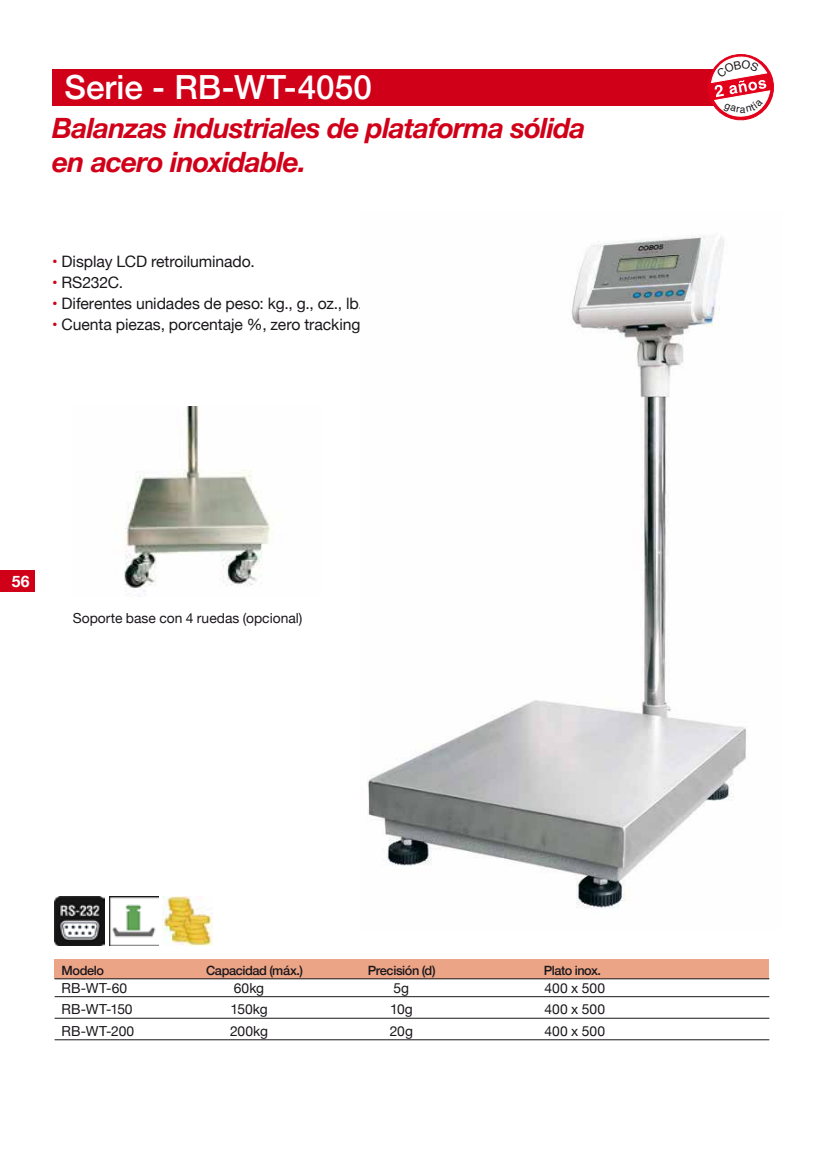
<style>
.page{position:relative;width:819px;height:1161px;background:#fff}
.page>*{position:absolute;margin:0;border:0;box-sizing:border-box;transform-origin:0 0}
.t1{font:500 33.25px "Helvetica Neue";color:#fff}
.t2{font:italic 700 28px/33.6px "Helvetica Neue";letter-spacing:-.03em;color:#d10019}
.t3{font:15.75px "Helvetica Neue";letter-spacing:-.005em;color:#1a171b}
.t4{font:700 15.75px "Helvetica Neue";color:#fff}
.t5{font:13.83px "Helvetica Neue";color:#1a171b}
.t6{font:500 12.78px "Helvetica Neue";letter-spacing:-.03em;color:#1a171b}
.t7{font:10.15px "Helvetica";color:#1a171b}
.s1{font-weight:700;color:#d10019}
</style>
<div class="page">
<div style="left:52px;top:69px;width:715px;height:36px;background:#d10019"></div>
<div style="left:0;top:570px;width:35px;height:22px;background:#d10019"></div>
<img style="left:55px;top:896px;width:49px;height:50px">
<img style="left:109px;top:896px;width:50px;height:50px">
<img style="left:163px;top:896px;width:49px;height:50px">
<div style="left:55px;top:959px;width:714px;height:20px;background:#eca487"></div>
<hr style="left:55px;top:978px;width:714px;height:1px;background:#1a171b">
<hr style="left:55px;top:996px;width:714px;height:1px;background:#1a171b">
<hr style="left:55px;top:1018px;width:714px;height:1px;background:#1a171b">
<hr style="left:55px;top:1039px;width:714px;height:1px;background:#1a171b">
<img style="left:124px;top:407px;width:149px;height:188px">
<img style="left:367px;top:235px;width:379px;height:674px">
<svg style="left:707px;top:54px;width:66px;height:66px"></svg>
<h1 class="t1" style="left:64px;top:60px;width:309px">Serie - RB-WT-4050</h1>
<h2 class="t2" style="left:52px;top:112px;width:535px">Balanzas industriales de plataforma sólida en acero inoxidable.</h2>
<p class="t3" style="left:52px;top:250px;width:204px"><span class="s1">•</span> Display LCD retroiluminado.</p>
<p class="t3" style="left:52px;top:271px;width:73px"><span class="s1">•</span> RS232C.</p>
<p class="t3" style="left:52px;top:292px;width:312px"><span class="s1">•</span> Diferentes unidades de peso: kg., g., oz., lb.</p>
<p class="t3" style="left:52px;top:313px;width:314px"><span class="s1">•</span> Cuenta piezas, porcentaje %, zero tracking.</p>
<p class="t4" style="left:12px;top:569px;width:19px">56</p>
<p class="t5" style="left:73px;top:608px;width:231px">Soporte base con 4 ruedas (opcional)</p>
<p class="t7" style="left:739px;top:101px;width:7px">a</p>
<p class="t6" style="left:62px;top:960px;width:44px">Modelo</p>
<p class="t6" style="left:206px;top:960px;width:98px">Capacidad (máx.)</p>
<p class="t6" style="left:367px;top:960px;width:69px">Precisión (d)</p>
<p class="t6" style="left:543px;top:960px;width:59px">Plato inox.</p>
<p class="t5" style="left:62px;top:978px;width:67px">RB-WT-60</p>
<p class="t5" style="left:234px;top:978px;width:32px">60kg</p>
<p class="t5" style="left:393px;top:978px;width:17px">5g</p>
<p class="t5" style="left:544px;top:978px;width:62px">400 x 500</p>
<p class="t5" style="left:62px;top:999px;width:73px">RB-WT-150</p>
<p class="t5" style="left:230px;top:999px;width:39px">150kg</p>
<p class="t5" style="left:390px;top:999px;width:24px">10g</p>
<p class="t5" style="left:544px;top:999px;width:62px">400 x 500</p>
<p class="t5" style="left:62px;top:1021px;width:74px">RB-WT-200</p>
<p class="t5" style="left:230px;top:1021px;width:39px">200kg</p>
<p class="t5" style="left:390px;top:1021px;width:25px">20g</p>
<p class="t5" style="left:544px;top:1021px;width:62px">400 x 500</p>
</div>
